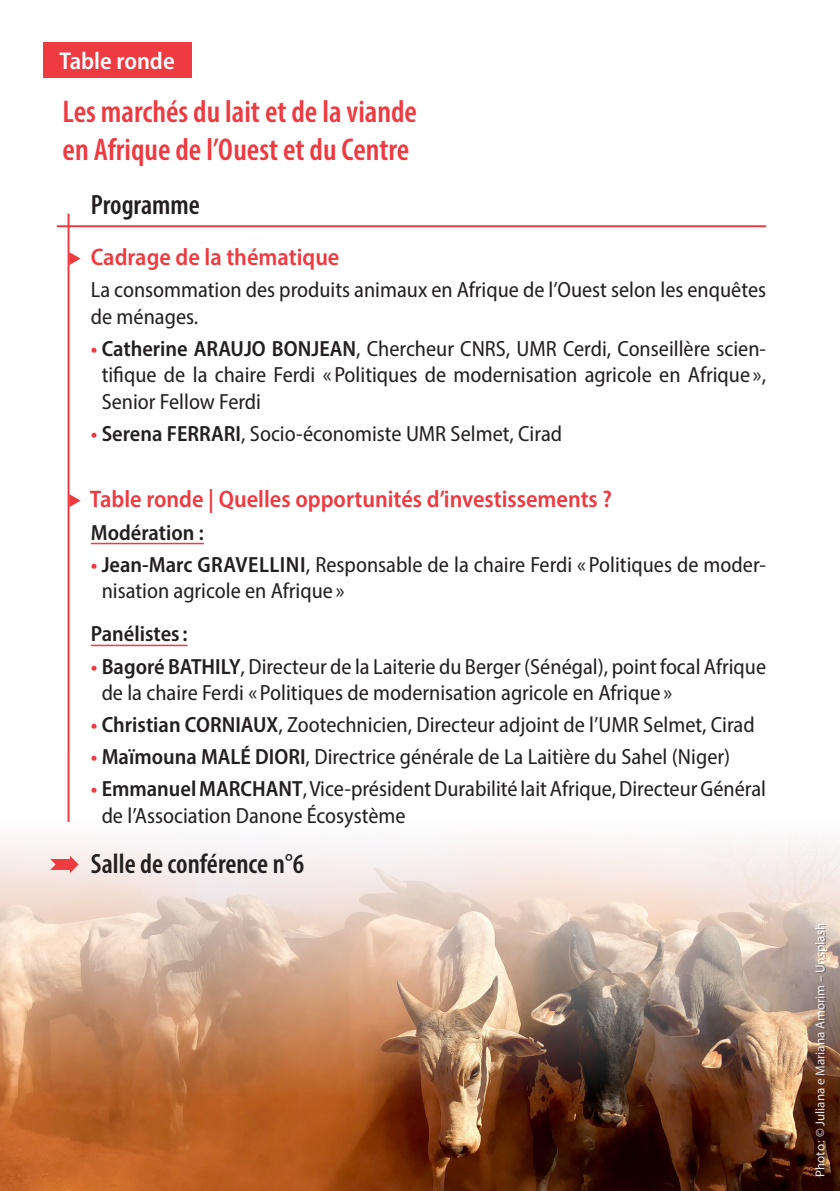
<style>
.page{position:relative;width:840px;height:1191px;background:#fff}
.page>*{position:absolute;margin:0;border:0;box-sizing:border-box;transform-origin:0 0}
.t1{font:600 condensed 31.6px/38px "Myriad Pro";color:#ee3a41}
.t2{font:600 condensed 28px "Myriad Pro";color:#231f20}
.t3{font:600 semi-condensed 24.4px "Myriad Pro";color:#fff}
.Corps_de_texte{font:600 semi-condensed 24px "Myriad Pro";color:#ee3a41}
.Corps_de_texte-2{font:semi-condensed 22px/26.4px "Myriad Pro";color:#231f20}
.Corps_de_texte-3{font:600 semi-condensed 22px "Myriad Pro";color:#231f20}
.t4{font:13px "Myriad Pro";color:#fff}
.s1{font-weight:600;color:#ee3a41}
.s2{font-weight:600}
</style>
<div class="page">
<img style="left:0;top:751px;width:839px;height:440px">
<div style="left:43px;top:43px;width:148px;height:35px;background:#ee3a41"></div>
<div style="left:815px;top:925px;width:12px;height:252px;background:#231f20;opacity:.4"></div>
<hr style="left:57px;top:225px;width:708px;height:2px;background:#ee3a41">
<hr style="left:91px;top:543px;width:113px;height:1px;background:#ee3a41">
<hr style="left:91px;top:644px;width:96px;height:2px;background:#ee3a41">
<hr style="left:67px;top:214px;width:2px;height:608px;background:#ee3a41">
<svg style="left:69px;top:252px;width:12px;height:13px"></svg>
<svg style="left:69px;top:494px;width:12px;height:13px"></svg>
<svg style="left:50px;top:855px;width:29px;height:18px"></svg>
<p class="t3" style="left:59px;top:46px;width:117px">Table ronde</p>
<p class="t1" style="left:62px;top:92px;width:356px">Les marchés du lait et de la viande en Afrique de l’Ouest et du Centre</p>
<p class="t2" style="left:91px;top:187px;width:110px">Programme</p>
<p class="Corps_de_texte" style="left:91px;top:242px;width:250px">Cadrage de la thématique</p>
<p class="Corps_de_texte-2" style="left:91px;top:277px;width:676px">La consommation des produits animaux en Afrique de l’Ouest selon les enquêtes de ménages.</p>
<p class="Corps_de_texte-2" style="left:102px;top:335px;width:665px;text-align:justify;text-indent:-11px"><span class="s1">•</span> <span class="s2">Catherine ARAUJO BONJEAN</span>, Chercheur CNRS, UMR Cerdi, Conseillère scien&shy;tifique de la chaire Ferdi « Politiques de modernisation agricole en Afrique », Senior Fellow Ferdi</p>
<p class="Corps_de_texte-2" style="left:91px;top:420px;width:472px"><span class="s1">•</span> <span class="s2">Serena FERRARI</span>, Socio-économiste UMR Selmet, Cirad</p>
<p class="Corps_de_texte" style="left:90px;top:484px;width:523px">Table ronde | Quelles opportunités d’investissements ?</p>
<p class="Corps_de_texte-3" style="left:91px;top:518px;width:114px">Modération :</p>
<p class="Corps_de_texte-2" style="left:102px;top:551px;width:665px;text-indent:-11px"><span class="s1">•</span> <span class="s2">Jean-Marc GRAVELLINI</span>, Responsable de la chaire Ferdi « Politiques de moder&shy;nisation agricole en Afrique »</p>
<p class="Corps_de_texte-3" style="left:91px;top:620px;width:98px">Panélistes:</p>
<p class="Corps_de_texte-2" style="left:102px;top:652px;width:665px;text-indent:-11px"><span class="s1">•</span> <span class="s2">Bagoré BATHILY</span>, Directeur de la Laiterie du Berger (Sénégal), point focal Afrique de la chaire Ferdi « Politiques de modernisation agricole en Afrique »</p>
<p class="Corps_de_texte-2" style="left:91px;top:711px;width:665px"><span class="s1">•</span> <span class="s2">Christian CORNIAUX</span>, Zootechnicien, Directeur adjoint de l’UMR Selmet, Cirad</p>
<p class="Corps_de_texte-2" style="left:91px;top:743px;width:640px"><span class="s1">•</span> <span class="s2">Maïmouna MALÉ DIORI</span>, Directrice générale de La Laitière du Sahel (Niger)</p>
<p class="Corps_de_texte-2" style="left:102px;top:775px;width:665px;text-indent:-11px"><span class="s1">•</span> <span class="s2">Emmanuel MARCHANT</span>, Vice-président Durabilité lait Afrique, Directeur Général de l’Association Danone Écosystème</p>
<p class="t2" style="left:91px;top:846px;width:215px">Salle de conférence n°6</p>
<p class="t4" style="left:811px;top:1176px;width:255px;rotate:-90deg">Photo: © Juliana e Mariana Amorim – Unsplash</p>
</div>
